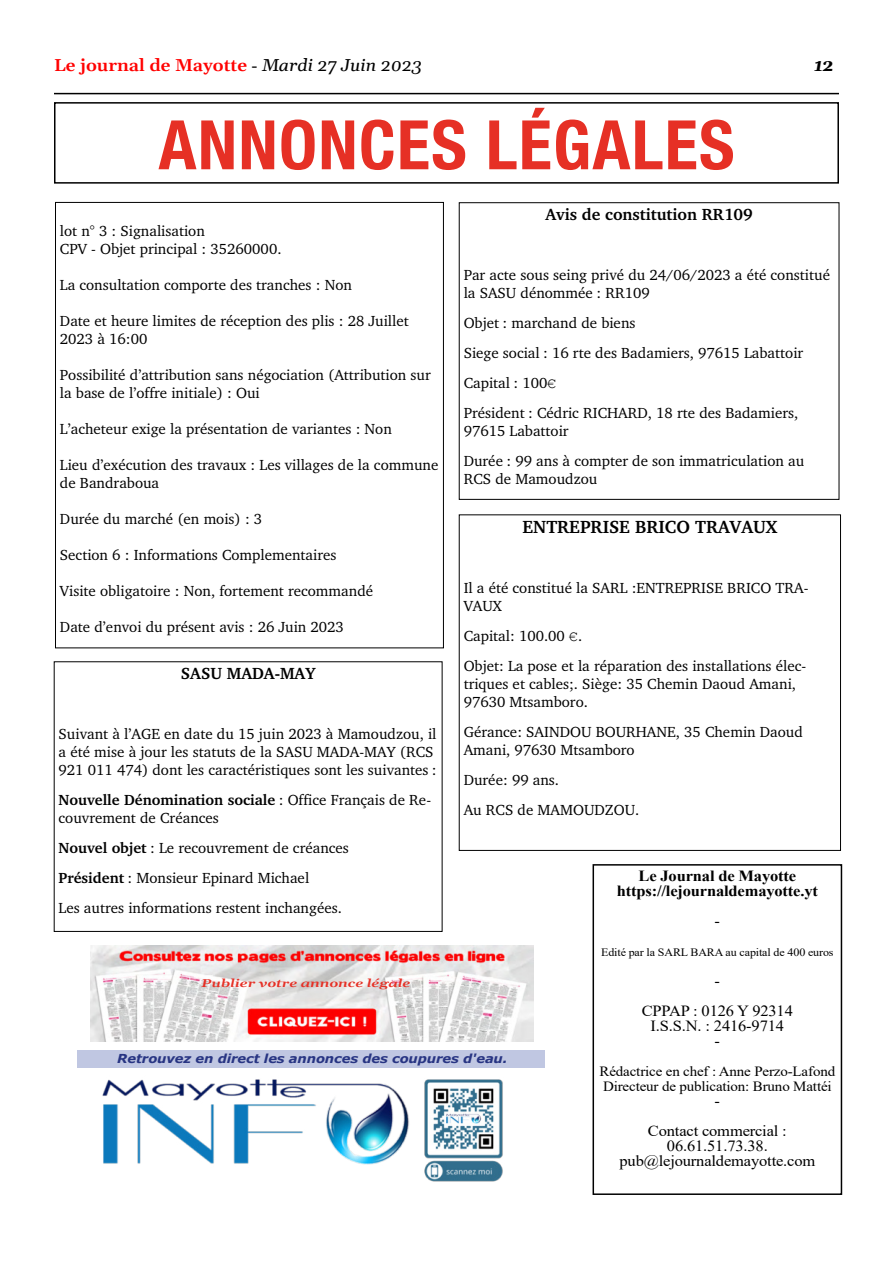
<style>
.page{position:relative;width:893px;height:1263px;background:#fff}
.page>*{position:absolute;margin:0;border:0;box-sizing:border-box;transform-origin:0 0}
.t1{font:700 condensed 68.25px "Helvetica Neue";letter-spacing:.02em;color:#e63025}
.t2{font:700 18px "Charter";color:#000}
.t3{font:600 16.95px "Gelasio";color:#f00;scale:1.06 1}
.t4{font:italic 700 16.95px "Gelasio";color:#000;scale:1.06 1}
.t5{font:700 16.5px "Charter";color:#000}
.t6{font:15.45px/30px "Times New Roman";letter-spacing:-.01em;color:#000;text-align:center;scale:1.06 1}
.t7{font:700 15.45px/15px "Times New Roman";letter-spacing:-.01em;color:#000;text-align:center;scale:1.06 1}
.t8{font:15px/18px "Charter";color:#000}
.t9{font:14.1px/15px "Times New Roman";letter-spacing:-.01em;color:#000;scale:1.06 1}
.t10{font:italic 700 12.3px "Verdana";letter-spacing:-.01em;color:#283583;scale:1.06 1}
.t11{font:11.25px "Times New Roman";letter-spacing:-.01em;color:#000;scale:1.06 1}
.t12{font:italic 600 11.1px "Gelasio";letter-spacing:-.01em;color:#e63025;scale:1.35 1}
.s1{font-family:"Times New Roman";font-weight:400;color:#000}
.s2{font-weight:400;font-style:italic;color:#000}
.s3{font-family:"Courier New"}
.s4{font-weight:700}
</style>
<div class="page">
<hr style="left:54px;top:93px;width:785px;height:1px;background:#000">
<div style="left:54px;top:102px;width:785px;height:82px;border:1px solid #000"></div>
<div style="left:592px;top:864px;width:250px;height:331px;border:1px solid #000"></div>
<img style="left:102px;top:1079px;width:401px;height:103px">
<div style="left:77px;top:1050px;width:468px;height:18px;background:#c0c7e2"></div>
<img style="left:90px;top:945px;width:443px;height:96px">
<p class="t3" style="left:54px;top:58px;width:349px">Le journal de Mayotte <span class="s1">-</span> <span class="s2">Mardi 27 Juin 2023</span></p>
<p class="t4" style="left:814px;top:58px;width:20px">12</p>
<h1 class="t1" style="left:158px;top:108px;width:577px">ANNONCES LÉGALES</h1>
<p class="t5" style="left:545px;top:204px;width:209px">Avis de constitution RR109</p>
<p class="t8" style="left:60px;top:222px;width:223px">lot n° 3 : Signalisation<br>CPV - Objet principal : 35260000.</p>
<p class="t8" style="left:60px;top:276px;width:294px">La consultation comporte des tranches : Non</p>
<p class="t8" style="left:60px;top:312px;width:350px">Date et heure limites de réception des plis : 28 Juillet<br>2023 à 16:00</p>
<p class="t8" style="left:60px;top:366px;width:372px">Possibilité d’attribution sans négociation (Attribution sur la base de l’offre initiale) : Oui</p>
<p class="t8" style="left:60px;top:420px;width:333px">L’acheteur exige la présentation de variantes : Non</p>
<p class="t8" style="left:60px;top:456px;width:380px">Lieu d’exécution des travaux : Les villages de la commune de Bandraboua</p>
<p class="t8" style="left:60px;top:510px;width:204px">Durée du marché (en mois) : 3</p>
<p class="t8" style="left:60px;top:546px;width:278px">Section 6 : Informations Complementaires</p>
<p class="t8" style="left:60px;top:582px;width:315px">Visite obligatoire : Non, fortement recommandé</p>
<p class="t8" style="left:60px;top:618px;width:286px">Date d’envoi du présent avis : 26 Juin 2023</p>
<p class="t5" style="left:181px;top:663px;width:136px">SASU MADA-MAY</p>
<p class="t8" style="left:464px;top:265px;width:368px">Par acte sous seing privé du 24/06/2023 a été constitué la SASU dénommée : RR109</p>
<p class="t8" style="left:464px;top:307px;width:341px;line-height:30px">Objet : marchand de biens<br>Siege social : 16 rte des Badamiers, 97615 Labattoir Capital : 100<span class="s3">€<br></span>Président : Cédric RICHARD, 18 rte des Badamiers,</p>
<p class="t8" style="left:464px;top:415px;width:342px;line-height:30px">97615 Labattoir<br>Durée : 99 ans à compter de son immatriculation au</p>
<p class="t8" style="left:464px;top:469px;width:135px">RCS de Mamoudzou</p>
<p class="t2" style="left:522px;top:516px;width:256px">ENTREPRISE BRICO TRAVAUX</p>
<p class="t8" style="left:464px;top:579px;width:346px">Il a été constitué la SARL :ENTREPRISE BRICO TRA-<br>VAUX</p>
<p class="t8" style="left:464px;top:621px;width:344px;line-height:30px">Capital: 100.00 <span class="s3">€</span>.<br>Objet: La pose et la réparation des installations élec-</p>
<p class="t8" style="left:464px;top:675px;width:334px">triques et cables;. Siège: 35 Chemin Daoud Amani,<br>97630 Mtsamboro.</p>
<p class="t8" style="left:464px;top:723px;width:341px">Gérance: SAINDOU BOURHANE, 35 Chemin Daoud<br>Amani, 97630 Mtsamboro</p>
<p class="t8" style="left:464px;top:765px;width:177px;line-height:30px">Durée: 99 ans.<br>Au RCS de MAMOUDZOU.</p>
<p class="t8" style="left:59px;top:724px;width:380px">Suivant à l’AGE en date du 15 juin 2023 à Mamoudzou, il a été mise à jour les statuts de la SASU MADA-MAY (RCS<br>921 011 474) dont les caractéristiques sont les suivantes :</p>
<p class="t8" style="left:59px;top:790px;width:374px"><span class="s4">Nouvelle Dénomination sociale</span> : Office Français de Re&shy;couvrement de Créances</p>
<p class="t8" style="left:59px;top:832px;width:292px;line-height:30px"><span class="s4">Nouvel objet</span> : Le recouvrement de créances<br><span class="s4">Président</span> : Monsieur Epinard Michael<br>Les autres informations restent inchangées.</p>
<p class="t7" style="left:617px;top:870px;width:191px">Le Journal de Mayotte https://lejournaldemayotte.yt</p>
<p class="t6" style="left:715px;top:907px;width:7px">-</p>
<p class="t11" style="left:601px;top:948px;width:221px">Edité par la SARL BARA au capital de 400 euros</p>
<p class="t6" style="left:642px;top:967px;width:144px">-<br>CPPAP : 0126 Y 92314</p>
<p class="t6" style="left:651px;top:1020px;width:127px;line-height:15px">I.S.S.N. : 2416-9714 -</p>
<p class="t9" style="left:600px;top:1065px;width:224px">Rédactrice en chef : Anne Perzo-Lafond<br>Directeur de publication: Bruno Mattéi</p>
<p class="t6" style="left:648px;top:1087px;width:133px">-<br>Contact commercial :</p>
<p class="t6" style="left:619px;top:1140px;width:186px;line-height:15px">06.61.51.73.38. pub@lejournaldemayotte.com</p>
<p class="t12" style="left:202px;top:979px;width:156px">Publier votre annonce légale</p>
<p class="t10" style="left:117px;top:1054px;width:370px">Retrouvez en direct les annonces des coupures d'eau.</p>
</div>
